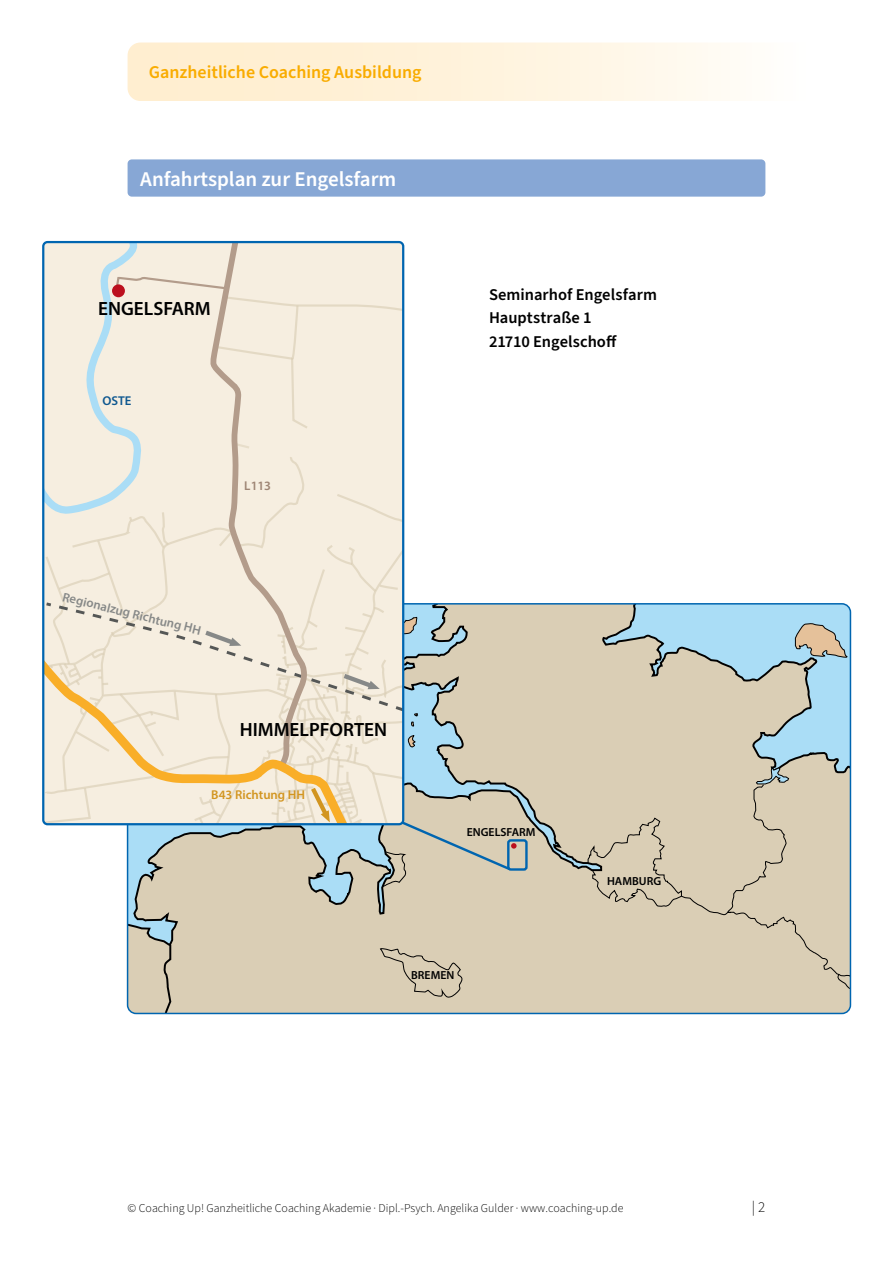
<style>
.page{position:relative;width:893px;height:1263px;background:#fff}
.page>*{position:absolute;margin:0;border:0;box-sizing:border-box;transform-origin:0 0}
.t1{font:600 21px "Source Sans Pro";color:#fff}
.t2{font:600 19.2px "Myriad Pro";color:#000}
.t3{font:600 18px "Source Sans Pro";color:#f9ac00}
.t4{font:600 16.5px/23.4px "Source Sans Pro";color:#000}
.t5{font:300 15px "Source Sans Pro";color:#000}
.t6{font:600 12.75px "Myriad Pro";color:#878988}
.t7{font:600 12.75px "Myriad Pro";color:#d29520}
.t8{font:600 12.75px "Myriad Pro";color:#9e8574}
.t9{font:600 12.75px "Myriad Pro";color:#0e578f}
.t10{font:300 12px "Source Sans Pro";color:#000}
.t11{font:600 11.7px "Myriad Pro";color:#000}
</style>
<div class="page">
<svg style="left:128px;top:43px;width:602px;height:58px;background:#fff2dc"></svg>
<div style="left:128px;top:159px;width:637px;height:38px;background:#87a7d5;border-radius:4px"></div>
<div style="left:128px;top:947px;width:722px;height:66px;background:#daceb5"></div>
<div style="left:130px;top:606px;width:457px;height:341px;background:#daceb5"></div>
<svg style="left:379px;top:948px;width:85px;height:51px;background:#cdc2aa"></svg>
<svg style="left:587px;top:604px;width:263px;height:386px;background:#cccaba"></svg>
<svg style="left:155px;top:943px;width:17px;height:68px"></svg>
<div style="left:507px;top:839px;width:21px;height:32px;border:2px solid #0065b0;border-radius:2px"></div>
<svg style="left:45px;top:244px;width:472px;height:644px;background:#ece7da"></svg>
<div style="left:42px;top:241px;width:362px;height:584px;border:2px solid #0065b0;border-radius:4px"></div>
<h3 class="t3" style="left:149px;top:60px;width:274px">Ganzheitliche Coaching Ausbildung</h3>
<h1 class="t1" style="left:140px;top:165px;width:258px">Anfahrtsplan zur Engelsfarm</h1>
<h2 class="t2" style="left:98px;top:296px;width:114px">ENGELSFARM</h2>
<p class="t9" style="left:103px;top:392px;width:31px">OSTE</p>
<p class="t8" style="left:244px;top:477px;width:28px">L113</p>
<h3 class="t4" style="left:489px;top:283px;width:169px">Seminarhof Engelsfarm<br>Hauptstraße 1<br>21710 Engelschoff</h3>
<p class="t6" style="left:65px;top:588px;width:144px;rotate:14deg">Regionalzug Richtung HH</p>
<h2 class="t2" style="left:240px;top:717px;width:149px">HIMMELPFORTEN</h2>
<p class="t7" style="left:211px;top:787px;width:95px">B43 Richtung HH</p>
<p class="t11" style="left:467px;top:824px;width:70px">ENGELSFARM</p>
<p class="t11" style="left:411px;top:968px;width:45px">BREMEN</p>
<p class="t11" style="left:607px;top:874px;width:56px">HAMBURG</p>
<p class="t10" style="left:128px;top:1200px;width:498px">© Coaching Up! Ganzheitliche Coaching Akademie · Dipl.-Psych. Angelika Gulder · www.coaching-up.de</p>
<p class="t5" style="left:752px;top:1197px;width:15px">| 2</p>
</div>
